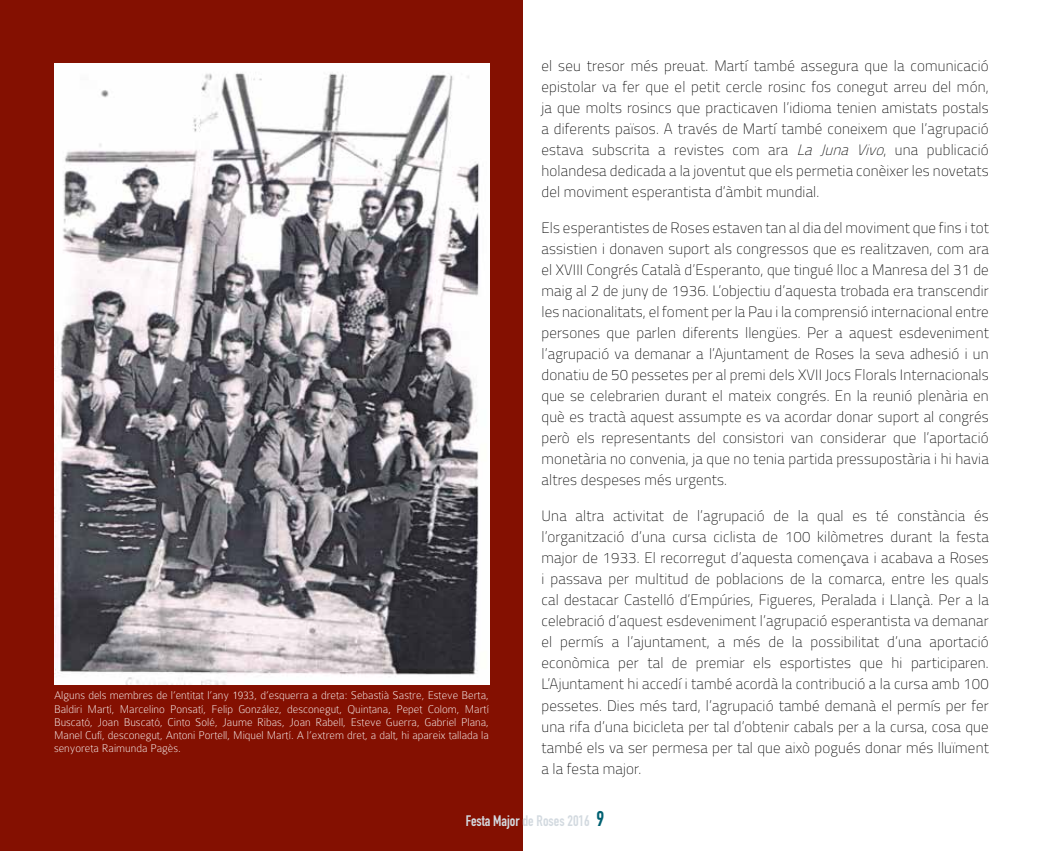
<style>
.page{position:relative;width:1063px;height:851px;background:#fff}
.page>*{position:absolute;margin:0;border:0;box-sizing:border-box;transform-origin:0 0}
.t1{font:100 15px/21px "Titillium Web";letter-spacing:.01em;color:#000;text-align:justify}
.t2{font:15px "DIN Engschrift Std";color:#d3dae0}
.t3{font:100 12px/13.2px "Colaborate";color:#fff;text-align:justify}
.s1{font-style:italic}
.s2{font-size:21px;color:#006172}
</style>
<div class="page">
<div style="left:0;top:0;width:522px;height:850px;background:#841001"></div>
<img style="left:54px;top:64px;width:435px;height:620px">
<p class="t3" style="left:54px;top:688px;width:437px">Alguns dels membres de l’entitat l’any 1933, d’esquerra a dreta: Sebastià Sastre, Esteve Berta, Baldiri Martí, Marcelino Ponsatí, Felip González, desconegut, Quintana, Pepet Colom, Martí Buscató, Joan Buscató, Cinto Solé, Jaume Ribas, Joan Rabell, Esteve Guerra, Gabriel Plana, Manel Cufí, desconegut, Antoni Portell, Miquel Martí. A l’extrem dret, a dalt, hi apareix tallada la senyoreta Raimunda Pagès.</p>
<p class="t1" style="left:542px;top:55px;width:449px">el seu tresor més preuat. Martí també assegura que la comunicació epistolar va fer que el petit cercle rosinc fos conegut arreu del món, ja que molts rosincs que practicaven l’idioma tenien amistats postals a diferents països. A través de Martí també coneixem que l’agrupació estava subscrita a revistes com ara <span class="s1">La Juna Vivo</span>, una publicació holandesa dedicada a la joventut que els permetia conèixer les novetats del moviment esperantista d’àmbit mundial.</p>
<p class="t1" style="left:542px;top:217px;width:449px">Els esperantistes de Roses estaven tan al dia del moviment que fins i tot assistien i donaven suport als congressos que es realitzaven, com ara el XVIII Congrés Català d’Esperanto, que tingué lloc a Manresa del 31 de maig al 2 de juny de 1936. L’objectiu d’aquesta trobada era transcendir les nacionalitats, el foment per la Pau i la comprensió internacional entre persones que parlen diferents llengües. Per a aquest esdeveniment l’agrupació va demanar a l’Ajuntament de Roses la seva adhesió i un donatiu de 50 pessetes per al premi dels XVII Jocs Florals Internacionals que se celebrarien durant el mateix congrés. En la reunió plenària en què es tractà aquest assumpte es va acordar donar suport al congrés però els representants del consistori van considerar que l’aportació monetària no convenia, ja que no tenia partida pressupostària i hi havia altres despeses més urgents.</p>
<p class="t1" style="left:542px;top:505px;width:449px">Una altra activitat de l’agrupació de la qual es té constància és l’organització d’una cursa ciclista de 100 kilòmetres durant la festa major de 1933. El recorregut d’aquesta començava i acabava a Roses i passava per multitud de poblacions de la comarca, entre les quals cal destacar Castelló d’Empúries, Figueres, Peralada i Llançà. Per a la celebració d’aquest esdeveniment l’agrupació esperantista va demanar el permís a l’ajuntament, a més de la possibilitat d’una aportació econòmica per tal de premiar els esportistes que hi participaren.<br>L’Ajuntament hi accedí i també acordà la contribució a la cursa amb 100 pessetes. Dies més tard, l’agrupació també demanà el permís per fer una rifa d’una bicicleta per tal d’obtenir cabals per a la cursa, cosa que també els va ser permesa per tal que això pogués donar més lluïment a la festa major.</p>
<p class="t2" style="left:466px;top:812px;width:140px">Festa Major de Roses 2016 <span class="s2">9</span></p>
</div>
